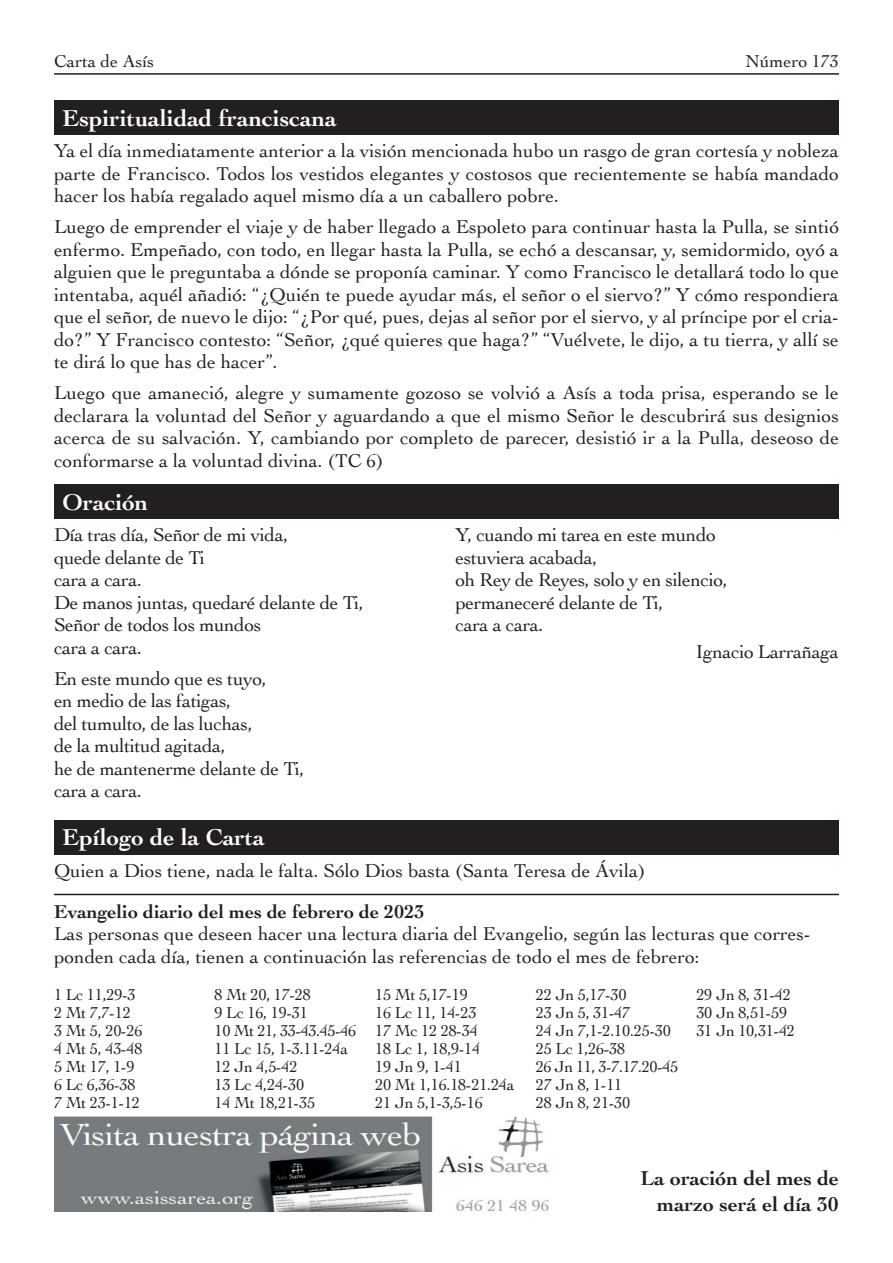
<style>
.page{position:relative;width:893px;height:1263px;background:#fff}
.page>*{position:absolute;margin:0;border:0;box-sizing:border-box;transform-origin:0 0}
.t1{font:700 24px "Cochin";color:#fff}
.t2{font:700 21px/25.2px "Cochin";color:#231f20;text-align:right}
.t3{font:19.5px/22.5px "Cochin";color:#231f20;text-align:justify}
.t4{font:19.5px/22.5px "Cochin";letter-spacing:-.02em;color:#231f20}
.t5{font:700 19.5px "Cochin";color:#231f20}
.t6{font:18px "Cochin";color:#231f20}
.t7{font:16.5px/18px "Cochin";letter-spacing:-.02em;color:#231f20}
</style>
<div class="page">
<div style="left:54px;top:100px;width:785px;height:35px;background:#231f20"></div>
<div style="left:54px;top:484px;width:785px;height:35px;background:#231f20"></div>
<div style="left:54px;top:820px;width:785px;height:34px;background:#231f20"></div>
<hr style="left:54px;top:73px;width:785px;height:2px;background:#231f20">
<hr style="left:54px;top:894px;width:785px;height:1px;background:#231f20">
<img style="left:54px;top:1117px;width:496px;height:95px">
<p class="t6" style="left:54px;top:49px;width:102px">Carta de Asís</p>
<p class="t1" style="left:63px;top:102px;width:276px">Espiritualidad franciscana</p>
<p class="t6" style="left:745px;top:49px;width:95px">Número 173</p>
<p class="t3" style="left:54px;top:139px;width:786px">Ya el día inmediatamente anterior a la visión mencionada hubo un rasgo de gran cortesía y nobleza parte de Francisco. Todos los vestidos elegantes y costosos que recientemente se había mandado hacer los había regalado aquel mismo día a un caballero pobre.</p>
<p class="t3" style="left:54px;top:215px;width:787px">Luego de emprender el viaje y de haber llegado a Espoleto para continuar hasta la Pulla, se sintió enfermo. Empeñado, con todo, en llegar hasta la Pulla, se echó a descansar, y, semidormido, oyó a alguien que le preguntaba a dónde se proponía caminar. Y como Francisco le detallará todo lo que intentaba, aquél añadió: “¿Quién te puede ayudar más, el señor o el siervo?” Y cómo respondiera que el señor, de nuevo le dijo: “¿Por qué, pues, dejas al señor por el siervo, y al príncipe por el cria&shy;do?” Y Francisco contesto: “Señor, ¿qué quieres que haga?” “Vuélvete, le dijo, a tu tierra, y allí se te dirá lo que has de hacer”.</p>
<p class="t3" style="left:54px;top:381px;width:787px">Luego que amaneció, alegre y sumamente gozoso se volvió a Asís a toda prisa, esperando se le declarara la voluntad del Señor y aguardando a que el mismo Señor le descubrirá sus designios acerca de su salvación. Y, cambiando por completo de parecer, desistió ir a la Pulla, deseoso de conformarse a la voluntad divina. (TC 6)</p>
<p class="t1" style="left:63px;top:486px;width:87px">Oración</p>
<p class="t4" style="left:54px;top:523px;width:311px">Día tras día, Señor de mi vida,<br>quede delante de Ti<br>cara a cara.<br>De manos juntas, quedaré delante de Ti,<br>Señor de todos los mundos<br>cara a cara.</p>
<p class="t4" style="left:54px;top:666px;width:252px">En este mundo que es tuyo,<br>en medio de las fatigas,<br>del tumulto, de las luchas,<br>de la multitud agitada,<br>he de mantenerme delante de Ti, cara a cara.</p>
<p class="t1" style="left:63px;top:821px;width:204px">Epílogo de la Carta</p>
<p class="t4" style="left:455px;top:523px;width:274px">Y, cuando mi tarea en este mundo estuviera acabada,<br>oh Rey de Reyes, solo y en silencio, permaneceré delante de Ti,<br>cara a cara.</p>
<p class="t4" style="left:696px;top:640px;width:145px">Ignacio Larrañaga</p>
<p class="t3" style="left:54px;top:858px;width:593px">Quien a Dios tiene, nada le falta. Sólo Dios basta (Santa Teresa de Ávila)</p>
<p class="t5" style="left:54px;top:898px;width:372px">Evangelio diario del mes de febrero de 2023</p>
<p class="t3" style="left:54px;top:922px;width:758px">Las personas que deseen hacer una lectura diaria del Evangelio, según las lecturas que corres&shy;ponden cada día, tienen a continuación las referencias de todo el mes de febrero:</p>
<p class="t7" style="left:54px;top:985px;width:90px">1 Lc 11,29-3<br>2 Mt 7,7-12<br>3 Mt 5, 20-26<br>4 Mt 5, 43-48<br>5 Mt 17, 1-9<br>6 Lc 6,36-38<br>7 Mt 23-1-12</p>
<p class="t7" style="left:215px;top:985px;width:143px">8 Mt 20, 17-28<br>9 Lc 16, 19-31<br>10 Mt 21, 33-43.45-46<br>11 Lc 15, 1-3.11-24a<br>12 Jn 4,5-42<br>13 Lc 4,24-30<br>14 Mt 18,21-35</p>
<p class="t7" style="left:375px;top:985px;width:141px">15 Mt 5,17-19<br>16 Lc 11, 14-23<br>17 Mc 12 28-34<br>18 Lc 1, 18,9-14<br>19 Jn 9, 1-41<br>20 Mt 1,16.18-21.24a<br>21 Jn 5,1-3,5-16</p>
<p class="t7" style="left:536px;top:985px;width:144px">22 Jn 5,17-30<br>23 Jn 5, 31-47<br>24 Jn 7,1-2.10.25-30<br>25 Lc 1,26-38<br>26 Jn 11, 3-7.17.20-45<br>27 Jn 8, 1-11<br>28 Jn 8, 21-30</p>
<p class="t7" style="left:696px;top:985px;width:100px">29 Jn 8, 31-42<br>30 Jn 8,51-59<br>31 Jn 10,31-42</p>
<p class="t2" style="left:641px;top:1165px;width:200px">La oración del mes de marzo será el día 30</p>
</div>
